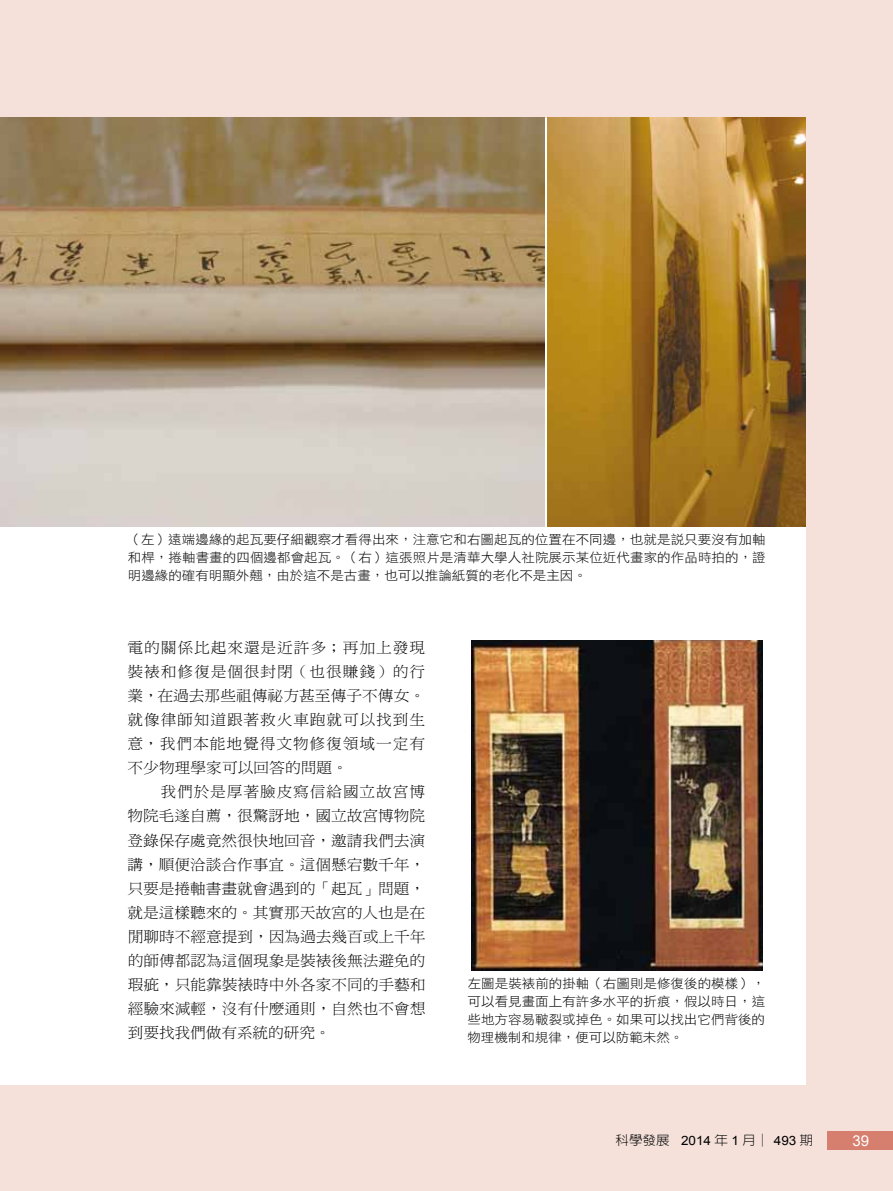
<style>
.page{position:relative;width:893px;height:1191px;background:#f5e1da}
.page>*{position:absolute;margin:0;border:0;box-sizing:border-box;transform-origin:0 0}
.t1{font:15px/24px "DF Ming Std W3";color:#000;text-align:justify;scale:1.05 1}
.t2{font:15px "Arial";color:#fff}
.t3{font:12.9px/18px "DF Hei Std W3";color:#000;text-align:justify;scale:1.05 1}
.t4{font:300 12.9px "AR New Hei B5";color:#000;scale:1.05 1}
.s1{font-family:"Arial";font-weight:400}
</style>
<div class="page">
<div style="left:0;top:118px;width:805px;height:966px;background:#fff"></div>
<div style="left:828px;top:1131px;width:65px;height:18px;background:#d77f6e"></div>
<img style="left:0;top:118px;width:544px;height:408px">
<img style="left:547px;top:118px;width:258px;height:408px">
<img style="left:471px;top:640px;width:291px;height:330px">
<p class="t3" style="left:128px;top:530px;width:609px">（左）遠端邊緣的起瓦要仔細觀察才看得出來，注意它和右圖起瓦的位置在不同邊，也就是說只要沒有加軸和桿，捲軸書畫的四個邊都會起瓦。（右）這張照片是清華大學人社院展示某位近代畫家的作品時拍的，證明邊緣的確有明顯外翹，由於這不是古畫，也可以推論紙質的老化不是主因。</p>
<p class="t1" style="left:127px;top:636px;width:285px">電的關係比起來還是近許多；再加上發現裝裱和修復是個很封閉（也很賺錢）的行業，在過去那些祖傳祕方甚至傳子不傳女。就像律師知道跟著救火車跑就可以找到生意，我們本能地覺得文物修復領域一定有不少物理學家可以回答的問題。</p>
<p class="t1" style="left:127px;top:780px;width:285px;text-indent:33px">我們於是厚著臉皮寫信給國立故宮博物院毛遂自薦，很驚訝地，國立故宮博物院登錄保存處竟然很快地回音，邀請我們去演講，順便洽談合作事宜。這個懸宕數千年，只要是捲軸書畫就會遇到的「起瓦」問題，就是這樣聽來的。其實那天故宮的人也是在閒聊時不經意提到，因為過去幾百或上千年的師傅都認為這個現象是裝裱後無法避免的瑕疵，只能靠裝裱時中外各家不同的手藝和經驗來減輕，沒有什麼通則，自然也不會想到要找我們做有系統的研究。</p>
<p class="t3" style="left:467px;top:973px;width:285px">左圖是裝裱前的掛軸（右圖則是修復後的模樣），可以看見畫面上有許多水平的折痕，假以時日，這些地方容易皸裂或掉色。如果可以找出它們背後的物理機制和規律，便可以防範未然。</p>
<p class="t4" style="left:615px;top:1133px;width:190px">科學發展 <span class="s1">2014</span> 年 <span class="s1">1</span> 月│ <span class="s1">493</span> 期</p>
<p class="t2" style="left:852px;top:1131px;width:18px">39</p>
</div>
